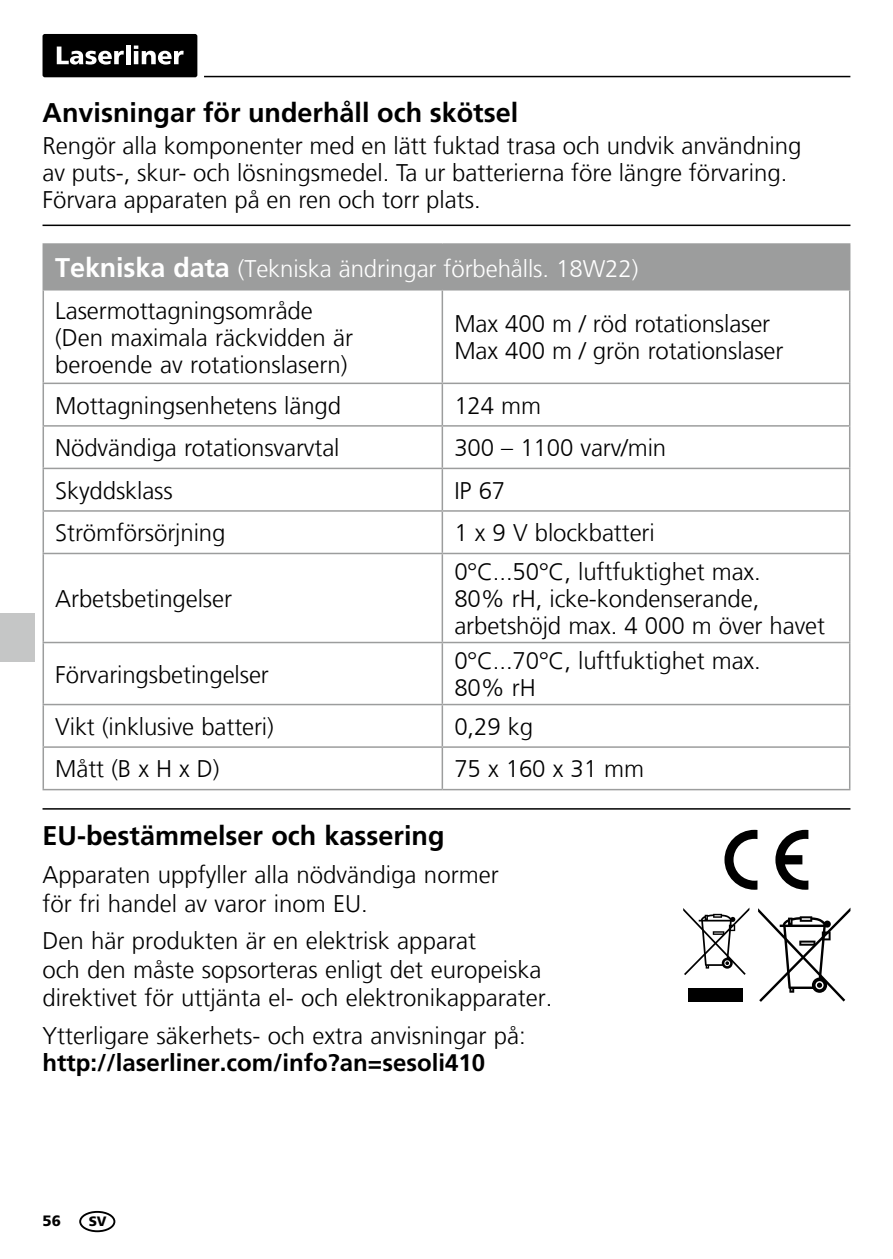
<style>
.page{position:relative;width:893px;height:1259px;background:#fff}
.page>*{position:absolute;margin:0;border:0;box-sizing:border-box;transform-origin:0 0}
.t1{font:700 27px "Frutiger LT Com";color:#000}
.t2{font:300 24px/27px "Frutiger LT Com";color:#000}
.t3{font:300 24px/41.4px "Frutiger LT Com";letter-spacing:-.005em;color:#fff}
.t4{font:700 24px "Frutiger LT Com";color:#000}
.t5{font:900 15px "Frutiger LT Com";color:#000}
.t6{font:900 13.5px "Frutiger LT Com";color:#000}
.s1{font-weight:700;font-size:27px}
.s2{color:#000}
</style>
<div class="page">
<hr style="left:204px;top:76px;width:646px;height:1px;background:#000">
<div style="left:43px;top:34px;width:154px;height:43px;background:#000;border-radius:2px"></div>
<svg style="left:57px;top:47px;width:67px;height:18px"></svg>
<hr style="left:126px;top:45px;width:4px;height:19px;background:#fff">
<svg style="left:134px;top:46px;width:50px;height:19px"></svg>
<div style="left:43px;top:244px;width:807px;height:46px;background:#9c9d9d"></div>
<svg style="left:44px;top:290px;width:805px;height:499px"></svg>
<hr style="left:43px;top:243px;width:399px;height:2px;background:#9c9d9d">
<hr style="left:442px;top:243px;width:408px;height:2px;background:#9c9d9d">
<hr style="left:43px;top:290px;width:1px;height:92px;background:#9c9d9d">
<hr style="left:442px;top:290px;width:1px;height:92px;background:#9c9d9d">
<hr style="left:849px;top:290px;width:1px;height:92px;background:#9c9d9d">
<hr style="left:43px;top:384px;width:1px;height:41px;background:#9c9d9d">
<hr style="left:43px;top:426px;width:1px;height:42px;background:#9c9d9d">
<hr style="left:43px;top:469px;width:1px;height:41px;background:#9c9d9d">
<hr style="left:43px;top:512px;width:1px;height:41px;background:#9c9d9d">
<hr style="left:43px;top:382px;width:399px;height:2px;background:#9c9d9d">
<hr style="left:43px;top:425px;width:399px;height:1px;background:#9c9d9d">
<hr style="left:43px;top:468px;width:399px;height:1px;background:#9c9d9d">
<hr style="left:43px;top:510px;width:399px;height:2px;background:#9c9d9d">
<hr style="left:442px;top:384px;width:1px;height:41px;background:#9c9d9d">
<hr style="left:442px;top:426px;width:1px;height:42px;background:#9c9d9d">
<hr style="left:442px;top:469px;width:1px;height:41px;background:#9c9d9d">
<hr style="left:442px;top:512px;width:1px;height:41px;background:#9c9d9d">
<hr style="left:442px;top:382px;width:408px;height:2px;background:#9c9d9d">
<hr style="left:442px;top:425px;width:408px;height:1px;background:#9c9d9d">
<hr style="left:442px;top:468px;width:408px;height:1px;background:#9c9d9d">
<hr style="left:442px;top:510px;width:408px;height:2px;background:#9c9d9d">
<hr style="left:849px;top:384px;width:1px;height:41px;background:#9c9d9d">
<hr style="left:849px;top:426px;width:1px;height:42px;background:#9c9d9d">
<hr style="left:849px;top:469px;width:1px;height:41px;background:#9c9d9d">
<hr style="left:849px;top:512px;width:1px;height:41px;background:#9c9d9d">
<hr style="left:43px;top:554px;width:1px;height:88px;background:#9c9d9d">
<hr style="left:43px;top:643px;width:1px;height:61px;background:#9c9d9d">
<hr style="left:43px;top:705px;width:1px;height:41px;background:#9c9d9d">
<hr style="left:43px;top:748px;width:1px;height:41px;background:#9c9d9d">
<hr style="left:43px;top:553px;width:399px;height:1px;background:#9c9d9d">
<hr style="left:43px;top:642px;width:399px;height:1px;background:#9c9d9d">
<hr style="left:43px;top:704px;width:399px;height:1px;background:#9c9d9d">
<hr style="left:43px;top:746px;width:399px;height:2px;background:#9c9d9d">
<hr style="left:43px;top:789px;width:399px;height:1px;background:#9c9d9d">
<hr style="left:442px;top:554px;width:1px;height:88px;background:#9c9d9d">
<hr style="left:442px;top:643px;width:1px;height:61px;background:#9c9d9d">
<hr style="left:442px;top:705px;width:1px;height:41px;background:#9c9d9d">
<hr style="left:442px;top:748px;width:1px;height:41px;background:#9c9d9d">
<hr style="left:442px;top:553px;width:408px;height:1px;background:#9c9d9d">
<hr style="left:442px;top:642px;width:408px;height:1px;background:#9c9d9d">
<hr style="left:442px;top:704px;width:408px;height:1px;background:#9c9d9d">
<hr style="left:442px;top:746px;width:408px;height:2px;background:#9c9d9d">
<hr style="left:442px;top:789px;width:408px;height:1px;background:#9c9d9d">
<hr style="left:849px;top:554px;width:1px;height:88px;background:#9c9d9d">
<hr style="left:849px;top:643px;width:1px;height:61px;background:#9c9d9d">
<hr style="left:849px;top:705px;width:1px;height:41px;background:#9c9d9d">
<hr style="left:849px;top:748px;width:1px;height:41px;background:#9c9d9d">
<div style="left:79px;top:1211px;width:36px;height:21px;border:2px solid #000;border-radius:50%"></div>
<div style="left:0;top:613px;width:34px;height:49px;background:#c5c6c6"></div>
<div style="left:688px;top:988px;width:55px;height:14px;background:#000"></div>
<svg style="left:683px;top:908px;width:66px;height:67px"></svg>
<svg style="left:758px;top:908px;width:92px;height:94px"></svg>
<svg style="left:775px;top:830px;width:33px;height:59px"></svg>
<svg style="left:724px;top:830px;width:33px;height:59px"></svg>
<hr style="left:43px;top:808px;width:807px;height:1px;background:#000">
<hr style="left:43px;top:225px;width:807px;height:1px;background:#000">
<p class="t1" style="left:43px;top:97px;width:477px">Anvisningar för underhåll och skötsel</p>
<p class="t2" style="left:43px;top:132px;width:760px">Rengör alla komponenter med en lätt fuktad trasa och undvik användning av puts-, skur- och lösningsmedel. Ta ur batterierna före längre förvaring.<br>Förvara apparaten på en ren och torr plats.</p>
<p class="t3" style="left:55px;top:248px;width:585px"><span class="s1">Tekniska data</span> (Tekniska ändringar förbehålls. 18W22)<br><span class="s2">Lasermottagningsområde</span></p>
<p class="t2" style="left:55px;top:324px;width:300px">(Den maximala räckvidden är beroende av rotationslasern)</p>
<p class="t2" style="left:454px;top:310px;width:331px">Max 400 m / röd rotationslaser<br>Max 400 m / grön rotationslaser</p>
<p class="t2" style="left:55px;top:392px;width:287px">Mottagningsenhetens längd</p>
<p class="t2" style="left:454px;top:392px;width:88px">124 mm</p>
<p class="t2" style="left:55px;top:434px;width:286px">Nödvändiga rotationsvarvtal</p>
<p class="t2" style="left:454px;top:434px;width:213px">300 – 1100 varv/min</p>
<p class="t2" style="left:55px;top:477px;width:119px">Skyddsklass</p>
<p class="t2" style="left:454px;top:477px;width:52px">IP 67</p>
<p class="t2" style="left:55px;top:519px;width:172px">Strömförsörjning</p>
<p class="t2" style="left:454px;top:519px;width:202px">1 x 9 V blockbatteri</p>
<p class="t2" style="left:55px;top:585px;width:178px">Arbetsbetingelser</p>
<p class="t2" style="left:55px;top:661px;width:215px">Förvaringsbetingelser</p>
<p class="t2" style="left:454px;top:558px;width:372px">0°C...50°C, luftfuktighet max.<br>80% rH, icke-kondenserande, arbetshöjd max. 4 000 m över havet</p>
<p class="t2" style="left:454px;top:647px;width:308px">0°C...70°C, luftfuktighet max.<br>80% rH</p>
<p class="t2" style="left:55px;top:713px;width:220px">Vikt (inklusive batteri)</p>
<p class="t2" style="left:454px;top:713px;width:80px">0,29 kg</p>
<p class="t2" style="left:55px;top:756px;width:166px">Mått (B x H x D)</p>
<p class="t2" style="left:454px;top:756px;width:191px">75 x 160 x 31 mm</p>
<p class="t1" style="left:43px;top:820px;width:404px">EU-bestämmelser och kassering</p>
<p class="t2" style="left:43px;top:860px;width:458px;line-height:28.8px">Apparaten uppfyller alla nödvändiga normer för fri handel av varor inom EU.</p>
<p class="t2" style="left:43px;top:926px;width:512px;line-height:28.8px">Den här produkten är en elektrisk apparat<br>och den måste sopsorteras enligt det europeiska direktivet för uttjänta el- och elektronikapparater.</p>
<p class="t2" style="left:43px;top:1022px;width:485px">Ytterligare säkerhets- och extra anvisningar på:</p>
<p class="t4" style="left:43px;top:1048px;width:444px">http://laserliner.com/info?an=sesoli410</p>
<p class="t5" style="left:43px;top:1212px;width:20px">56</p>
<p class="t6" style="left:89px;top:1213px;width:20px">SV</p>
</div>
